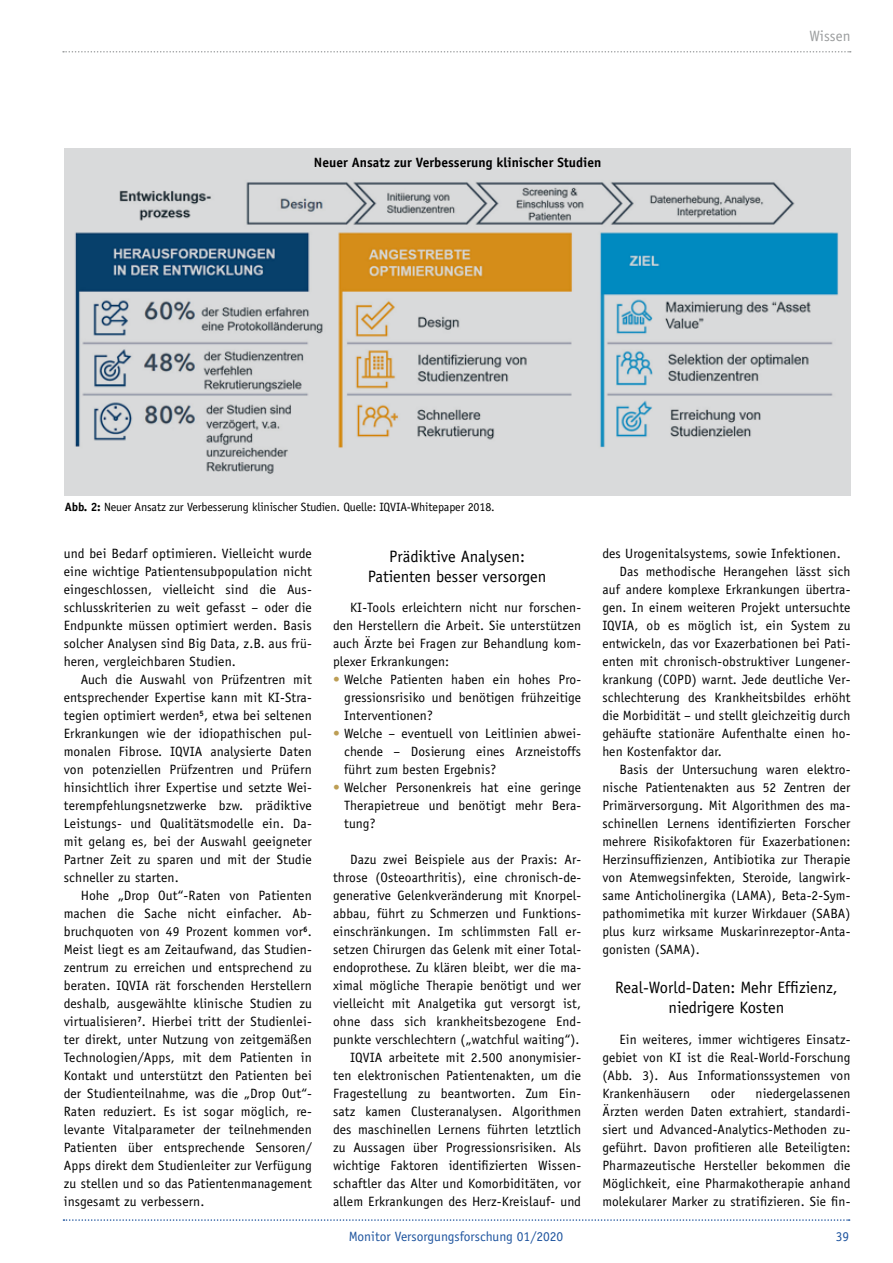
<style>
.page{position:relative;width:893px;height:1263px;background:#fff}
.page>*{position:absolute;margin:0;border:0;box-sizing:border-box;transform-origin:0 0}
.t1{font:16.5px/19.8px "Officina Sans";color:#000;text-align:center}
.t2{font:15px "Officina Sans";color:#9c9e9f}
.t3{font:13.5px/18px "Officina Sans";letter-spacing:.01em;color:#000;text-align:justify}
.t4{font:700 13.5px "Officina Sans";color:#000}
.t5{font:13.5px "Officina Sans";color:#1e549e}
.t6{font:12px "Officina Sans";letter-spacing:-.01em;color:#000}
.s1{font-weight:700}
.s2{color:#bd9e55}
</style>
<div class="page">
<svg style="left:63px;top:51px;width:788px;height:2px"></svg>
<svg style="left:63px;top:1219px;width:787px;height:2px"></svg>
<div style="left:64px;top:148px;width:786px;height:347px;background:#d9dadb"></div>
<img style="left:75px;top:182px;width:764px;height:292px">
<p class="t4" style="left:314px;top:154px;width:289px">Neuer Ansatz zur Verbesserung klinischer Studien</p>
<p class="t6" style="left:65px;top:500px;width:431px"><span class="s1">Abb. 2:</span> Neuer Ansatz zur Verbesserung klinischer Studien. Quelle: IQVIA-Whitepaper 2018.</p>
<p class="t2" style="left:809px;top:27px;width:43px">Wissen</p>
<p class="t3" style="left:64px;top:544px;width:250px">und bei Bedarf optimieren. Vielleicht wurde eine wichtige Patientensubpopulation nicht eingeschlossen, vielleicht sind die Aus&shy;schlusskriterien zu weit gefasst – oder die Endpunkte müssen optimiert werden. Basis solcher Analysen sind Big Data, z.B. aus frü&shy;heren, vergleichbaren Studien.</p>
<p class="t3" style="left:64px;top:670px;width:250px;text-indent:17px">Auch die Auswahl von Prüfzentren mit entsprechender Expertise kann mit KI-Stra&shy;tegien optimiert werden<sup>5</sup>, etwa bei seltenen Erkrankungen wie der idiopathischen pul&shy;monalen Fibrose. IQVIA analysierte Daten von potenziellen Prüfzentren und Prüfern hinsichtlich ihrer Expertise und setzte Wei&shy;terempfehlungsnetzwerke bzw. prädiktive Leistungs- und Qualitätsmodelle ein. Da&shy;mit gelang es, bei der Auswahl geeigneter Partner Zeit zu sparen und mit der Studie schneller zu starten.</p>
<p class="t3" style="left:64px;top:886px;width:250px;text-indent:17px">Hohe „Drop Out“-Raten von Patienten machen die Sache nicht einfacher. Ab&shy;bruchquoten von 49 Prozent kommen vor<sup>6</sup>.<br>Meist liegt es am Zeitaufwand, das Studien&shy;zentrum zu erreichen und entsprechend zu beraten. IQVIA rät forschenden Herstellern deshalb, ausgewählte klinische Studien zu virtualisieren<sup>7</sup>. Hierbei tritt der Studienlei&shy;ter direkt, unter Nutzung von zeitgemäßen Technologien/Apps, mit dem Patienten in Kontakt und unterstützt den Patienten bei der Studienteilnahme, was die „Drop Out“- Raten reduziert. Es ist sogar möglich, re&shy;levante Vitalparameter der teilnehmenden Patienten über entsprechende Sensoren/ Apps direkt dem Studienleiter zur Verfügung zu stellen und so das Patientenmanagement insgesamt zu verbessern.</p>
<p class="t1" style="left:368px;top:546px;width:180px">Prädiktive Analysen:<br>Patienten besser versorgen</p>
<p class="t3" style="left:333px;top:598px;width:250px;text-indent:17px">KI-Tools erleichtern nicht nur forschen&shy;den Herstellern die Arbeit. Sie unterstützen auch Ärzte bei Fragen zur Behandlung kom&shy;plexer Erkrankungen:</p>
<p class="t3" style="left:344px;top:670px;width:239px;text-indent:-11px"><span class="s2">•</span> Welche Patienten haben ein hohes Pro&shy;gressionsrisiko und benötigen frühzeitige Interventionen?</p>
<p class="t3" style="left:344px;top:724px;width:239px;text-indent:-11px"><span class="s2">•</span> Welche – eventuell von Leitlinien abwei&shy;chende – Dosierung eines Arzneistoffs führt zum besten Ergebnis?</p>
<p class="t3" style="left:344px;top:778px;width:239px;text-indent:-11px"><span class="s2">•</span> Welcher Personenkreis hat eine geringe Therapietreue und benötigt mehr Bera&shy;tung?</p>
<p class="t3" style="left:333px;top:850px;width:250px;text-align:right">Dazu zwei Beispiele aus der Praxis: Ar&shy;throse (Osteoarthritis), eine chronisch-de&shy;generative Gelenkveränderung mit Knorpel&shy;abbau, führt zu Schmerzen und Funktions&shy;einschränkungen. Im schlimmsten Fall er&shy;setzen Chirurgen das Gelenk mit einer Total&shy;endoprothese. Zu klären bleibt, wer die ma&shy;ximal mögliche Therapie benötigt und wer vielleicht mit Analgetika gut versorgt ist, ohne dass sich krankheitsbezogene End&shy;punkte verschlechtern („watchful waiting“).<br>IQVIA arbeitete mit 2.500 anonymisier&shy;ten elektronischen Patientenakten, um die Fragestellung zu beantworten. Zum Ein&shy;satz kamen Clusteranalysen. Algorithmen des maschinellen Lernens führten letztlich zu Aussagen über Progressionsrisiken. Als wichtige Faktoren identifizierten Wissen&shy;schaftler das Alter und Komorbiditäten, vor allem Erkrankungen des Herz-Kreislauf- und</p>
<p class="t3" style="left:602px;top:544px;width:240px">des Urogenitalsystems, sowie Infektionen.</p>
<p class="t3" style="left:619px;top:562px;width:233px">Das methodische Herangehen lässt sich</p>
<p class="t3" style="left:602px;top:580px;width:250px">auf andere komplexe Erkrankungen übertra-</p>
<p class="t3" style="left:602px;top:598px;width:250px">gen. In einem weiteren Projekt untersuchte</p>
<p class="t3" style="left:602px;top:616px;width:250px">IQVIA, ob es möglich ist, ein System zu</p>
<p class="t3" style="left:602px;top:634px;width:250px">entwickeln, das vor Exazerbationen bei Pati-</p>
<p class="t3" style="left:602px;top:652px;width:250px">enten mit chronisch-obstruktiver Lungener-</p>
<p class="t3" style="left:602px;top:670px;width:250px">krankung (COPD) warnt. Jede deutliche Ver-</p>
<p class="t3" style="left:602px;top:688px;width:250px">schlechterung des Krankheitsbildes erhöht</p>
<p class="t3" style="left:602px;top:706px;width:250px">die Morbidität – und stellt gleichzeitig durch</p>
<p class="t3" style="left:602px;top:724px;width:250px">gehäufte stationäre Aufenthalte einen ho-</p>
<p class="t3" style="left:602px;top:742px;width:121px">hen Kostenfaktor dar.</p>
<p class="t3" style="left:619px;top:760px;width:233px">Basis der Untersuchung waren elektro-</p>
<p class="t3" style="left:602px;top:778px;width:250px">nische Patientenakten aus 52 Zentren der</p>
<p class="t3" style="left:602px;top:796px;width:250px">Primärversorgung. Mit Algorithmen des ma-</p>
<p class="t3" style="left:602px;top:814px;width:250px">schinellen Lernens identifizierten Forscher</p>
<p class="t3" style="left:602px;top:832px;width:250px">mehrere Risikofaktoren für Exazerbationen:</p>
<p class="t3" style="left:602px;top:850px;width:250px">Herzinsuffizienzen, Antibiotika zur Therapie</p>
<p class="t3" style="left:602px;top:868px;width:250px">von Atemwegsinfekten, Steroide, langwirk-</p>
<p class="t3" style="left:602px;top:886px;width:250px">same Anticholinergika (LAMA), Beta-2-Sym-</p>
<p class="t3" style="left:602px;top:904px;width:250px">pathomimetika mit kurzer Wirkdauer (SABA)</p>
<p class="t3" style="left:602px;top:922px;width:250px">plus kurz wirksame Muskarinrezeptor-Anta-</p>
<p class="t3" style="left:602px;top:940px;width:99px">gonisten (SAMA).</p>
<p class="t1" style="left:615px;top:978px;width:224px">Real-World-Daten: Mehr Effizienz, niedrigere Kosten</p>
<p class="t3" style="left:602px;top:1030px;width:250px;text-indent:17px">Ein weiteres, immer wichtigeres Einsatz&shy;gebiet von KI ist die Real-World-Forschung (Abb. 3). Aus Informationssystemen von Krankenhäusern</p>
<p class="t3" style="left:602px;top:1084px;width:250px;text-indent:153px">niedergelassenen Ärzten werden Daten extrahiert, standardi&shy;siert und Advanced-Analytics-Methoden zu&shy;geführt. Davon profitieren alle Beteiligten:<br>Pharmazeutische Hersteller bekommen die Möglichkeit, eine Pharmakotherapie anhand molekularer Marker zu stratifizieren. Sie fin-</p>
<p class="t3" style="left:711px;top:1084px;width:26px">oder</p>
<p class="t5" style="left:349px;top:1228px;width:216px">Monitor Versorgungsforschung 01/2020</p>
<p class="t5" style="left:836px;top:1228px;width:15px">39</p>
</div>
